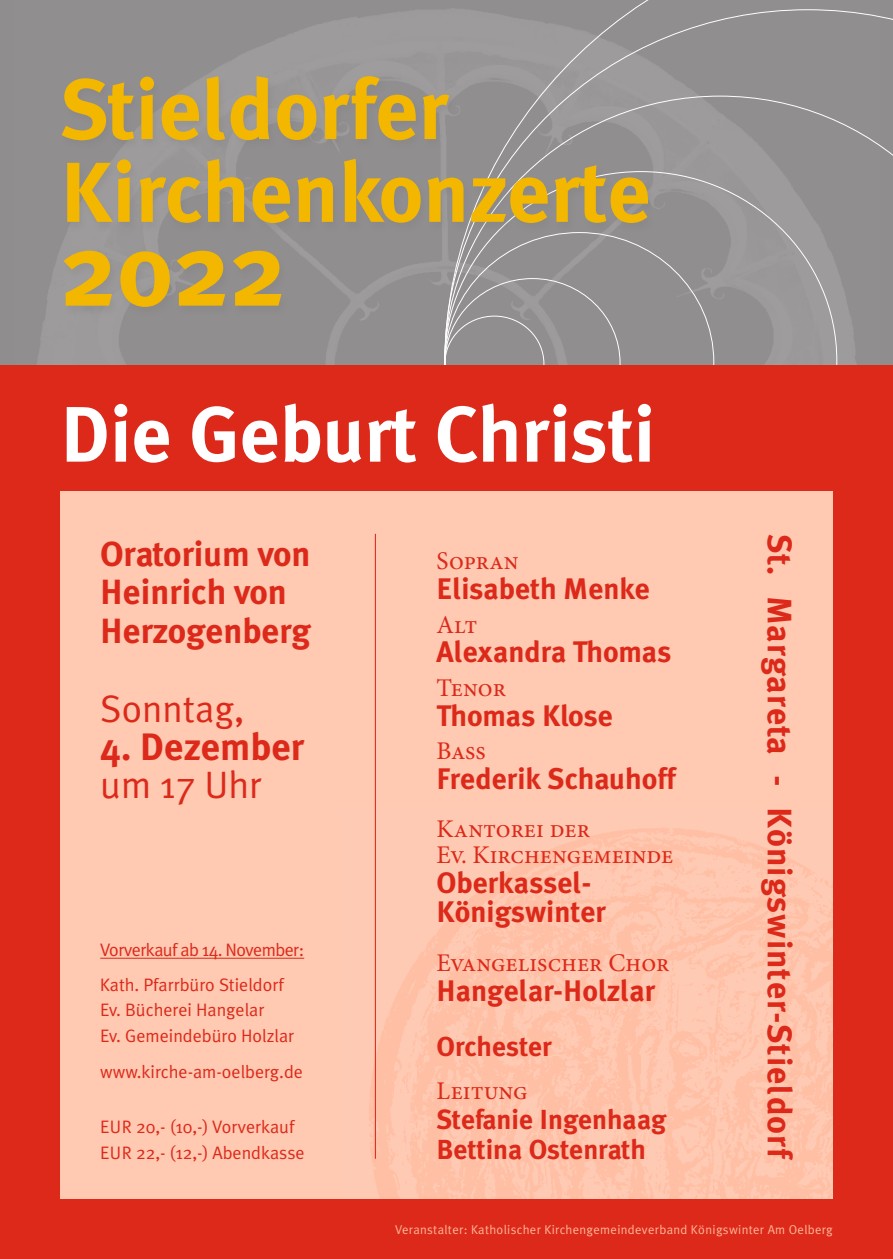
<style>
.page{position:relative;width:893px;height:1259px;background:#fff}
.page>*{position:absolute;margin:0;border:0;box-sizing:border-box;transform-origin:0 0}
.t1{font:700 103.8px "Meta Plus";color:#f3b700}
.t2{font:700 84.9px/82.8px "Meta Plus";color:#f3b700}
.t3{font:700 78.6px "Meta Plus";color:#fff}
.t4{font:38.1px "Meta Plus Normal";color:#dc291a}
.t5{font:700 38.1px "Meta Plus";color:#dc291a}
.t6{font:700 35.1px/38.1px "Meta Plus";color:#dc291a}
.t7{font:700 33.9px "Meta Plus";letter-spacing:.03em;color:#dc291a}
.t8{font:700 29.7px/29.7px "Meta Plus";color:#dc291a}
.t9{font:700 27.6px/29.7px "Meta Plus";color:#dc291a}
.t10{font:25.5px/25.5px "Minion Pro";color:#dc291a}
.t11{font:18px/25.5px "Meta Plus Normal";color:#dc291a}
.t12{font:12.6px "Meta Plus Normal";letter-spacing:.025em;color:#ffb496}
</style>
<div class="page">
<img style="left:15px;top:0;width:430px;height:366px">
<svg style="left:445px;top:0;width:448px;height:366px"></svg>
<div style="left:60px;top:76px;width:597px;height:242px;background:#6e6d6d;opacity:.15"></div>
<div style="left:0;top:366px;width:893px;height:893px;background:#dc291a"></div>
<div style="left:60px;top:492px;width:773px;height:706px;background:#ffc9b2"></div>
<hr style="left:375px;top:534px;width:1px;height:624px;background:#dc291a">
<hr style="left:100px;top:957px;width:204px;height:1px;background:#dc291a">
<h2 class="t2" style="left:60px;top:68px;width:592px">Stieldorfer<br>Kirchenkonzerte</h2>
<h1 class="t1" style="left:60px;top:210px;width:227px">2022</h1>
<h3 class="t3" style="left:60px;top:389px;width:596px">Die Geburt Christi</h3>
<h3 class="t6" style="left:100px;top:535px;width:212px">Oratorium von<br>Heinrich von<br>Herzogenberg</h3>
<h3 class="t7" style="left:799px;top:534px;width:628px;rotate:90deg">St. Margareta - Königswinter-Stieldorf</h3>
<h3 class="t10" style="left:437px;top:548px;width:83px">Sopran</h3>
<h3 class="t8" style="left:437px;top:574px;width:215px">Elisabeth Menke</h3>
<h3 class="t10" style="left:437px;top:612px;width:42px">Alt</h3>
<h3 class="t8" style="left:437px;top:637px;width:237px">Alexandra Thomas</h3>
<h3 class="t10" style="left:437px;top:675px;width:71px">Tenor</h3>
<h3 class="t8" style="left:437px;top:700px;width:178px">Thomas Klose</h3>
<h3 class="t4" style="left:100px;top:686px;width:146px">Sonntag,</h3>
<h3 class="t5" style="left:100px;top:725px;width:206px">4. Dezember</h3>
<h3 class="t4" style="left:100px;top:763px;width:163px">um 17 Uhr</h3>
<h3 class="t10" style="left:437px;top:738px;width:51px">Bass</h3>
<h3 class="t8" style="left:437px;top:763px;width:241px">Frederik Schauhoff</h3>
<h3 class="t10" style="left:437px;top:816px;width:238px">Kantorei der<br>Ev. Kirchengemeinde</h3>
<h3 class="t8" style="left:437px;top:867px;width:171px">Oberkassel-<br>Königswinter</h3>
<p class="t11" style="left:100px;top:931px;width:205px;line-height:35.1px">Vorverkauf ab 14. November:<br>Kath. Pfarrbüro Stieldorf</p>
<p class="t11" style="left:100px;top:997px;width:195px">Ev. Bücherei Hangelar<br>Ev. Gemeindebüro Holzlar</p>
<p class="t11" style="left:100px;top:1058px;width:204px">www.kirche-am-oelberg.de</p>
<h3 class="t10" style="left:437px;top:950px;width:234px">Evangelischer Chor</h3>
<h3 class="t8" style="left:437px;top:975px;width:220px">Hangelar-Holzlar</h3>
<h3 class="t9" style="left:437px;top:1031px;width:117px">Orchester</h3>
<h3 class="t10" style="left:437px;top:1078px;width:93px">Leitung</h3>
<h3 class="t9" style="left:437px;top:1104px;width:231px">Stefanie Ingenhaag<br>Bettina Ostenrath</h3>
<p class="t11" style="left:100px;top:1114px;width:206px">EUR 20,- (10,-) Vorverkauf<br>EUR 22,- (12,-) Abendkasse</p>
<p class="t12" style="left:395px;top:1222px;width:439px">Veranstalter: Katholischer Kirchengemeindeverband Königswinter Am Oelberg</p>
</div>
